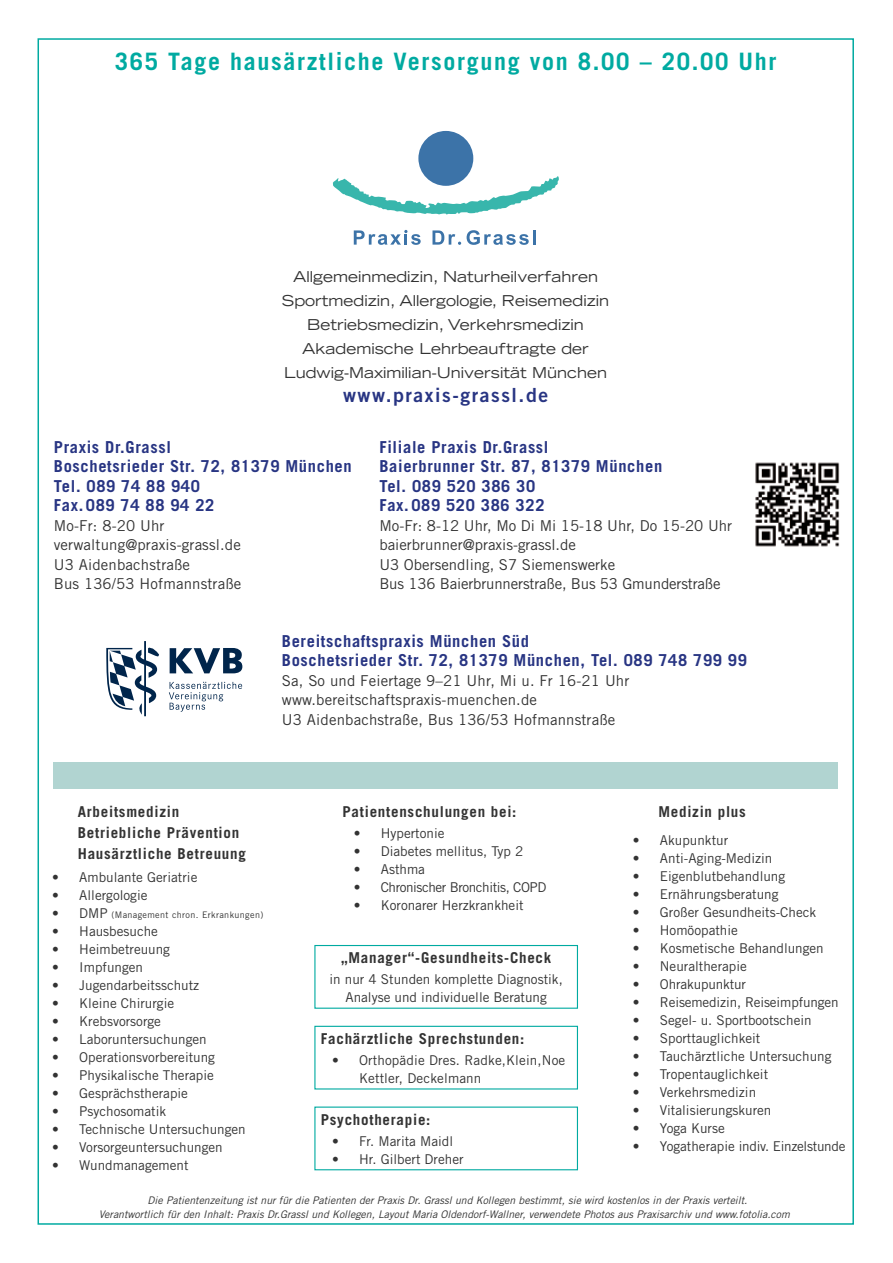
<style>
.page{position:relative;width:893px;height:1263px;background:#fff}
.page>*{position:absolute;margin:0;border:0;box-sizing:border-box;transform-origin:0 0}
.t1{font:700 24px "Trade Gothic";letter-spacing:.07em;color:#00aaa1}
.t2{font:19.5px "Trade Gothic Bold Two";letter-spacing:.08em;color:#283583}
.t3{font:700 16.5px/19.5px "Trade Gothic";letter-spacing:.04em;color:#283583}
.t4{font:15px/19.5px "Trade Gothic";letter-spacing:.01em;color:#333}
.t5{font:expanded 15px/24px "Trade Gothic LH";color:#333;text-align:center}
.t6{font:700 15px/20.7px "Trade Gothic";letter-spacing:.05em;color:#333}
.t7{font:13.5px/18px "Trade Gothic";color:#333;text-align:center}
.t8{font:13.5px "Trade Gothic";letter-spacing:-.02em;color:#333}
.t9{font:13.5px "Trade Gothic";letter-spacing:-.03em;color:#333}
.t10{font:italic 10.5px/13.5px "Trade Gothic";color:#333}
.t11{font:9px "Trade Gothic";letter-spacing:.04em;color:#333}
.s1{font-size:13.5px}
</style>
<div class="page">
<svg style="left:106px;top:641px;width:136px;height:75px"></svg>
<img style="left:755px;top:462px;width:85px;height:85px">
<div style="left:53px;top:762px;width:785px;height:27px;background:#b1d4d1"></div>
<div style="left:418px;top:131px;width:55px;height:55px;background:#3c73a8;border-radius:50%"></div>
<svg style="left:333px;top:176px;width:226px;height:39px"></svg>
<svg style="left:432px;top:230px;width:29px;height:15px"></svg>
<svg style="left:467px;top:230px;width:62px;height:15px"></svg>
<hr style="left:533px;top:230px;width:3px;height:15px;background:#3c73a8">
<svg style="left:354px;top:230px;width:67px;height:15px"></svg>
<div style="left:314px;top:945px;width:264px;height:64px;border:1px solid #00aaa1"></div>
<div style="left:314px;top:1026px;width:264px;height:63px;border:1px solid #00aaa1"></div>
<div style="left:314px;top:1106px;width:264px;height:64px;border:1px solid #00aaa1"></div>
<h1 class="t1" style="left:115px;top:47px;width:663px">365 Tage hausärztliche Versorgung von 8.00 – 20.00 Uhr</h1>
<p class="t5" style="left:282px;top:264px;width:329px">Allgemeinmedizin, Naturheilverfahren Sportmedizin, Allergologie, Reisemedizin Betriebsmedizin, Verkehrsmedizin Akademische Lehrbeauftragte der Ludwig-Maximilian-Universität München</p>
<h2 class="t2" style="left:343px;top:382px;width:207px">www.praxis-grassl.de</h2>
<p class="t3" style="left:54px;top:437px;width:299px">Praxis Dr.Grassl<br>Boschetsrieder Str. 72, 81379 München<br>Tel. 089 74 88 940<br>Fax. 089 74 88 94 22</p>
<p class="t4" style="left:54px;top:515px;width:189px">Mo-Fr: 8-20 Uhr verwaltung@praxis-grassl.de<br>U3 Aidenbachstraße<br>Bus 136/53 Hofmannstraße</p>
<p class="t3" style="left:379px;top:437px;width:284px">Filiale Praxis Dr.Grassl<br>Baierbrunner Str. 87, 81379 München<br>Tel. 089 520 386 30<br>Fax. 089 520 386 322</p>
<p class="t4" style="left:379px;top:515px;width:354px">Mo-Fr: 8-12 Uhr, Mo Di Mi 15-18 Uhr, Do 15-20 Uhr baierbrunner@praxis-grassl.de<br>U3 Obersendling, S7 Siemenswerke<br>Bus 136 Baierbrunnerstraße, Bus 53 Gmunderstraße</p>
<p class="t3" style="left:282px;top:631px;width:466px">Bereitschaftspraxis München Süd<br>Boschetsrieder Str. 72, 81379 München, Tel. 089 748 799 99</p>
<p class="t4" style="left:282px;top:670px;width:349px">Sa, So und Feiertage 9–21 Uhr, Mi u. Fr 16-21 Uhr www.bereitschaftspraxis-muenchen.de<br>U3 Aidenbachstraße, Bus 136/53 Hofmannstraße</p>
<p class="t6" style="left:78px;top:801px;width:170px">Arbeitsmedizin<br>Betriebliche Prävention<br>Hausärztliche Betreuung</p>
<p class="t7" style="left:52px;top:868px;width:147px">• Ambulante Geriatrie</p>
<p class="t7" style="left:52px;top:886px;width:97px">• Allergologie</p>
<p class="t11" style="left:52px;top:910px;width:213px"><span class="s1">• DMP</span> (Management chron. Erkrankungen)</p>
<p class="t7" style="left:52px;top:922px;width:107px">• Hausbesuche</p>
<p class="t7" style="left:52px;top:940px;width:119px">• Heimbetreuung</p>
<p class="t7" style="left:52px;top:958px;width:92px">• Impfungen</p>
<p class="t7" style="left:52px;top:976px;width:149px">• Jugendarbeitsschutz</p>
<p class="t7" style="left:52px;top:994px;width:123px">• Kleine Chirurgie</p>
<p class="t7" style="left:52px;top:1012px;width:110px">• Krebsvorsorge</p>
<p class="t7" style="left:52px;top:1030px;width:156px">• Laboruntersuchungen</p>
<p class="t7" style="left:52px;top:1048px;width:164px">• Operationsvorbereitung</p>
<p class="t7" style="left:52px;top:1066px;width:163px">• Physikalische Therapie</p>
<p class="t7" style="left:52px;top:1084px;width:137px">• Gesprächstherapie</p>
<p class="t7" style="left:52px;top:1102px;width:115px">• Psychosomatik</p>
<p class="t7" style="left:52px;top:1120px;width:195px">• Technische Untersuchungen</p>
<p class="t7" style="left:52px;top:1138px;width:172px">• Vorsorgeuntersuchungen</p>
<p class="t7" style="left:52px;top:1156px;width:138px">• Wundmanagement</p>
<p class="t6" style="left:342px;top:801px;width:175px">Patientenschulungen bei:</p>
<p class="t7" style="left:354px;top:824px;width:92px">• Hypertonie</p>
<p class="t7" style="left:354px;top:842px;width:171px">• Diabetes mellitus, Typ 2</p>
<p class="t7" style="left:354px;top:860px;width:73px">• Asthma</p>
<p class="t9" style="left:354px;top:879px;width:194px">• Chronischer Bronchitis, COPD</p>
<p class="t7" style="left:354px;top:896px;width:171px">• Koronarer Herzkrankheit</p>
<p class="t6" style="left:341px;top:947px;width:212px">„Manager“-Gesundheits-Check</p>
<p class="t7" style="left:330px;top:970px;width:235px">in nur 4 Stunden komplette Diagnostik,<br>Analyse und individuelle Beratung</p>
<p class="t6" style="left:321px;top:1028px;width:205px">Fachärztliche Sprechstunden:</p>
<p class="t7" style="left:359px;top:1051px;width:208px;text-align:left;text-indent:-27px">• Orthopädie Dres. Radke,Klein,Noe<br>Kettler, Deckelmann</p>
<p class="t6" style="left:321px;top:1109px;width:111px">Psychotherapie:</p>
<p class="t7" style="left:332px;top:1132px;width:123px">• Fr. Marita Maidl</p>
<p class="t7" style="left:332px;top:1150px;width:133px">• Hr. Gilbert Dreher</p>
<p class="t6" style="left:658px;top:801px;width:89px">Medizin plus</p>
<p class="t7" style="left:633px;top:831px;width:97px">• Akupunktur</p>
<p class="t7" style="left:633px;top:849px;width:141px">• Anti-Aging-Medizin</p>
<p class="t7" style="left:633px;top:867px;width:154px">• Eigenblutbehandlung</p>
<p class="t7" style="left:633px;top:885px;width:147px">• Ernährungsberatung</p>
<p class="t7" style="left:633px;top:903px;width:185px">• Großer Gesundheits-Check</p>
<p class="t7" style="left:633px;top:921px;width:107px">• Homöopathie</p>
<p class="t7" style="left:633px;top:939px;width:192px">• Kosmetische Behandlungen</p>
<p class="t7" style="left:633px;top:957px;width:116px">• Neuraltherapie</p>
<p class="t7" style="left:633px;top:975px;width:115px">• Ohrakupunktur</p>
<p class="t7" style="left:633px;top:993px;width:207px">• Reisemedizin, Reiseimpfungen</p>
<p class="t7" style="left:633px;top:1011px;width:180px">• Segel- u. Sportbootschein</p>
<p class="t7" style="left:633px;top:1029px;width:129px">• Sporttauglichkeit</p>
<p class="t7" style="left:633px;top:1047px;width:200px">• Tauchärztliche Untersuchung</p>
<p class="t7" style="left:633px;top:1065px;width:137px">• Tropentauglichkeit</p>
<p class="t7" style="left:633px;top:1083px;width:125px">• Verkehrsmedizin</p>
<p class="t7" style="left:633px;top:1101px;width:140px">• Vitalisierungskuren</p>
<p class="t7" style="left:633px;top:1119px;width:93px">• Yoga Kurse</p>
<p class="t8" style="left:633px;top:1138px;width:214px">• Yogatherapie indiv. Einzelstunde</p>
<p class="t10" style="left:99px;top:1193px;width:692px;text-indent:49px">Die Patientenzeitung ist nur für die Patienten der Praxis Dr. Grassl und Kollegen bestimmt, sie wird kostenlos in der Praxis verteilt.<br>Verantwortlich für den Inhalt: Praxis Dr.Grassl und Kollegen, Layout Maria Oldendorf-Wallner, verwendete Photos aus Praxisarchiv und www.fotolia.com</p>
</div>
